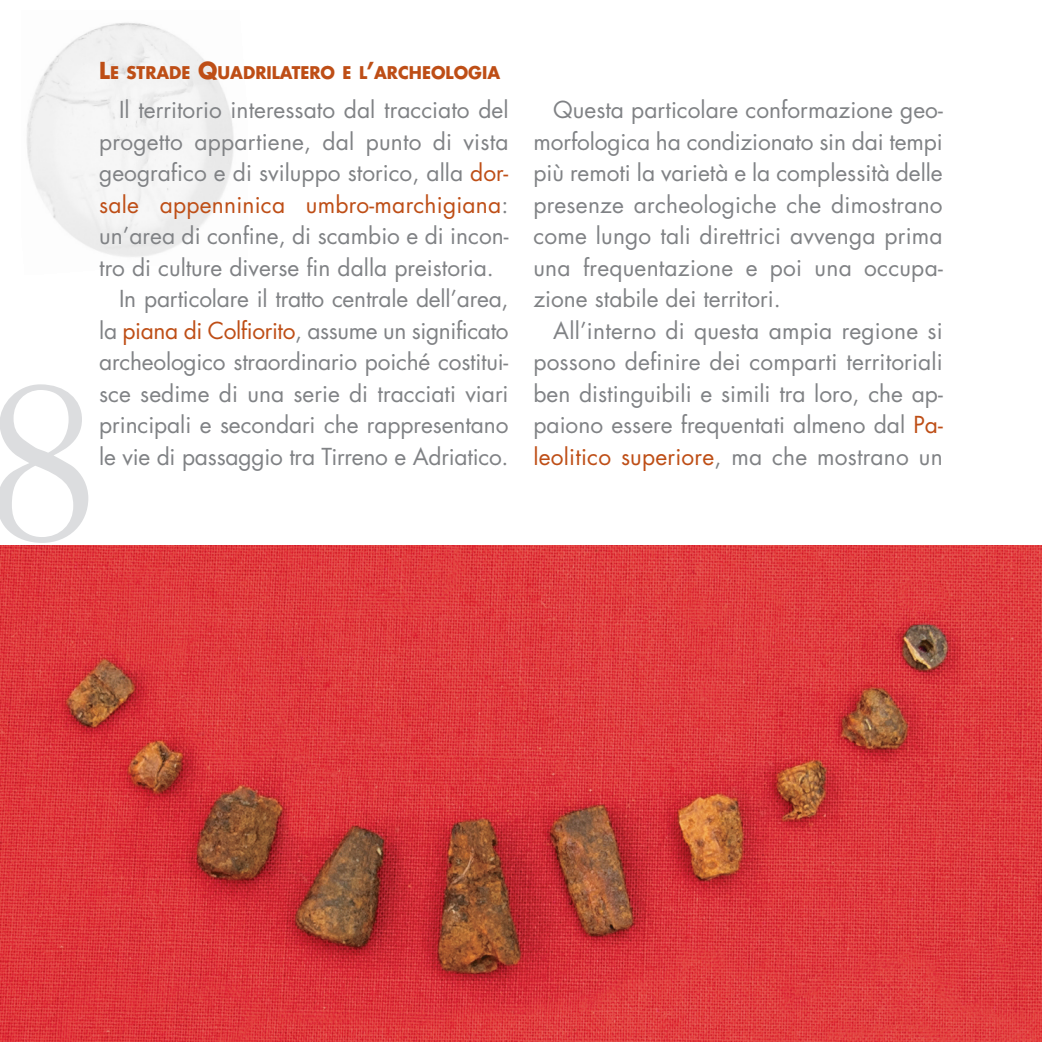
<style>
.page{position:relative;width:1042px;height:1042px;background:#fff}
.page>*{position:absolute;margin:0;border:0;box-sizing:border-box;transform-origin:0 0}
.t1{font:245px "Garamond";color:#dcdddf}
.t2{font:22.75px/31.5px "Futura";color:#808285;text-align:justify}
.t3{font:22.75px "Futura";letter-spacing:.01em;color:#be4e16}
.t4{font:700 17.15px "Futura";color:#be4e16;scale:.96 1}
.s1{font-size:22.75px}
.s2{color:#be4e16}
.s3{color:#808285}
</style>
<div class="page">
<img style="left:26px;top:23px;width:208px;height:234px">
<img style="left:0;top:546px;width:1042px;height:496px">
<h1 class="t1" style="left:-17px;top:312px;width:116px">8</h1>
<p class="t4" style="left:99px;top:61px;width:419px"><span class="s1">L</span>E STRADE <span class="s1">Q</span>UADRILATERO E L<span class="s1">’</span>ARCHEOLOGIA</p>
<p class="t2" style="left:119px;top:94px;width:391px">Il territorio interessato dal tracciato del</p>
<p class="t2" style="left:99px;top:126px;width:411px">progetto appartiene, dal punto di vista</p>
<p class="t2" style="left:99px;top:157px;width:410px">geografico e di sviluppo storico, alla <span class="s2">dor-</span></p>
<p class="t3" style="left:99px;top:190px;width:411px">sale appenninica umbro-marchigiana<span class="s3">:</span></p>
<p class="t2" style="left:99px;top:220px;width:411px">un’area di confine, di scambio e di incon-</p>
<p class="t2" style="left:99px;top:252px;width:396px">tro di culture diverse fin dalla preistoria.</p>
<p class="t2" style="left:119px;top:283px;width:391px">In particolare il tratto centrale dell’area,</p>
<p class="t2" style="left:99px;top:315px;width:411px">la <span class="s2">piana di Colfiorito</span>, assume un significato</p>
<p class="t2" style="left:99px;top:346px;width:411px">archeologico straordinario poiché costitui-</p>
<p class="t2" style="left:99px;top:378px;width:411px">sce sedime di una serie di tracciati viari</p>
<p class="t2" style="left:99px;top:409px;width:411px">principali e secondari che rappresentano</p>
<p class="t2" style="left:99px;top:441px;width:411px">le vie di passaggio tra Tirreno e Adriatico.</p>
<p class="t2" style="left:533px;top:94px;width:411px;text-indent:20px">Questa particolare conformazione geo&shy;morfologica ha condizionato sin dai tempi più remoti la varietà e la complessità delle presenze archeologiche che dimostrano come lungo tali direttrici avvenga prima una frequentazione e poi una occupa&shy;zione stabile dei territori.</p>
<p class="t2" style="left:533px;top:315px;width:411px;text-indent:20px">All’interno di questa ampia regione si possono definire dei comparti territoriali ben distinguibili e simili tra loro, che ap&shy;paiono essere frequentati almeno dal <span class="s2">Pa&shy;leolitico superiore</span>, ma che mostrano un</p>
</div>
